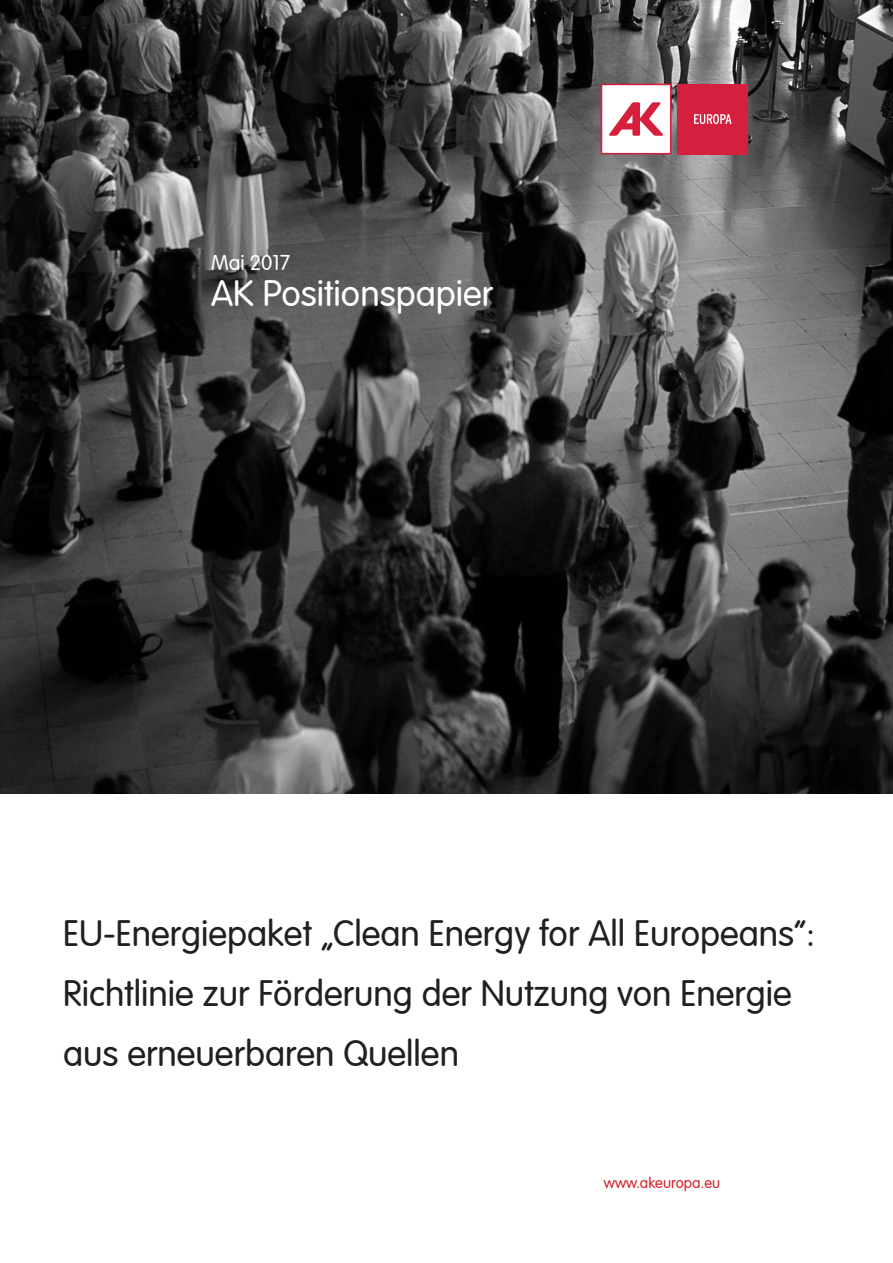
<style>
.page{position:relative;width:893px;height:1263px;background:#fff}
.page>*{position:absolute;margin:0;border:0;box-sizing:border-box;transform-origin:0 0}
.t1{font:300 36px/60px "VAG Rounded LT";color:#231f20}
._1_BODY{font:300 36px "VAG Rounded LT";color:#fff}
._1_BODY-2{font:300 21px "VAG Rounded LT";color:#fff}
._1_BODY-3{font:300 15px "VAG Rounded LT";color:#d1232a}
</style>
<div class="page">
<img style="left:0;top:0;width:893px;height:793px">
<svg style="left:601px;top:84px;width:70px;height:70px"></svg>
<div style="left:677px;top:84px;width:71px;height:70px;background:#d41f3e"></div>
<svg style="left:694px;top:114px;width:38px;height:10px"></svg>
<p class="_1_BODY-2" style="left:211px;top:251px;width:81px">Mai 2017</p>
<p class="_1_BODY" style="left:211px;top:273px;width:283px">AK Positionspapier</p>
<p class="t1" style="left:63px;top:905px;width:754px">EU-Energiepaket „Clean Energy for All Europeans“:<br>Richtlinie zur Förderung der Nutzung von Energie aus erneuerbaren Quellen</p>
<p class="_1_BODY-3" style="left:604px;top:1174px;width:118px">www.akeuropa.eu</p>
</div>
